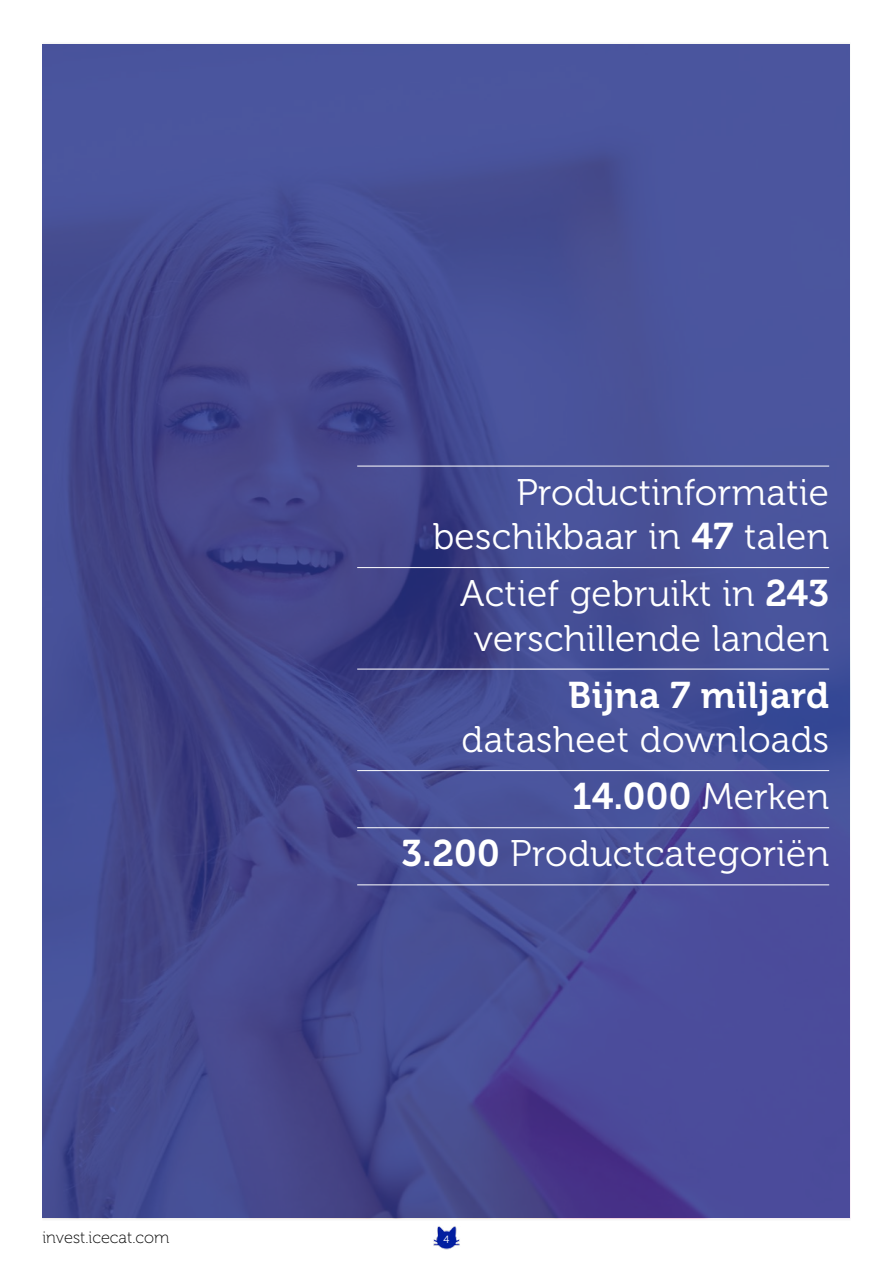
<style>
.page{position:relative;width:893px;height:1263px;background:#fff}
.page>*{position:absolute;margin:0;border:0;box-sizing:border-box;transform-origin:0 0}
.t1{font:36.9px/44.4px "Museo 300";letter-spacing:.01em;color:#fff;text-align:right}
.t2{font:36.9px "Museo 700";letter-spacing:.01em;color:#fff}
.t3{font:16.5px "Museo 100";color:#000}
.t4{font:10.5px "Museo 300";color:#fff}
.s1{font-family:"Museo 700"}
.s2{font-family:"Museo 300"}
</style>
<div class="page">
<img style="left:433px;top:1226px;width:27px;height:24px">
<img style="left:43px;top:45px;width:807px;height:1173px">
<hr style="left:357px;top:466px;width:472px;height:1px;background:#fff">
<hr style="left:357px;top:567px;width:472px;height:1px;background:#fff">
<hr style="left:357px;top:669px;width:472px;height:1px;background:#fff">
<hr style="left:357px;top:770px;width:472px;height:1px;background:#fff">
<hr style="left:357px;top:827px;width:472px;height:1px;background:#fff">
<hr style="left:357px;top:884px;width:472px;height:1px;background:#fff">
<p class="t1" style="left:433px;top:471px;width:398px">Productinformatie beschikbaar in <span class="s1">47</span> talen</p>
<p class="t1" style="left:460px;top:572px;width:371px;text-align:center">Actief gebruikt in <span class="s1">243 </span>verschillende landen</p>
<p class="t2" style="left:568px;top:674px;width:262px">Bijna 7 miljard</p>
<p class="t1" style="left:462px;top:718px;width:369px">datasheet downloads</p>
<p class="t2" style="left:572px;top:776px;width:258px">14.000 <span class="s2">Merken</span></p>
<p class="t1" style="left:401px;top:832px;width:429px"><span class="s1">3.200</span> Productcategoriën</p>
<p class="t3" style="left:43px;top:1228px;width:128px">invest.icecat.com</p>
<p class="t4" style="left:444px;top:1234px;width:7px">4</p>
</div>
